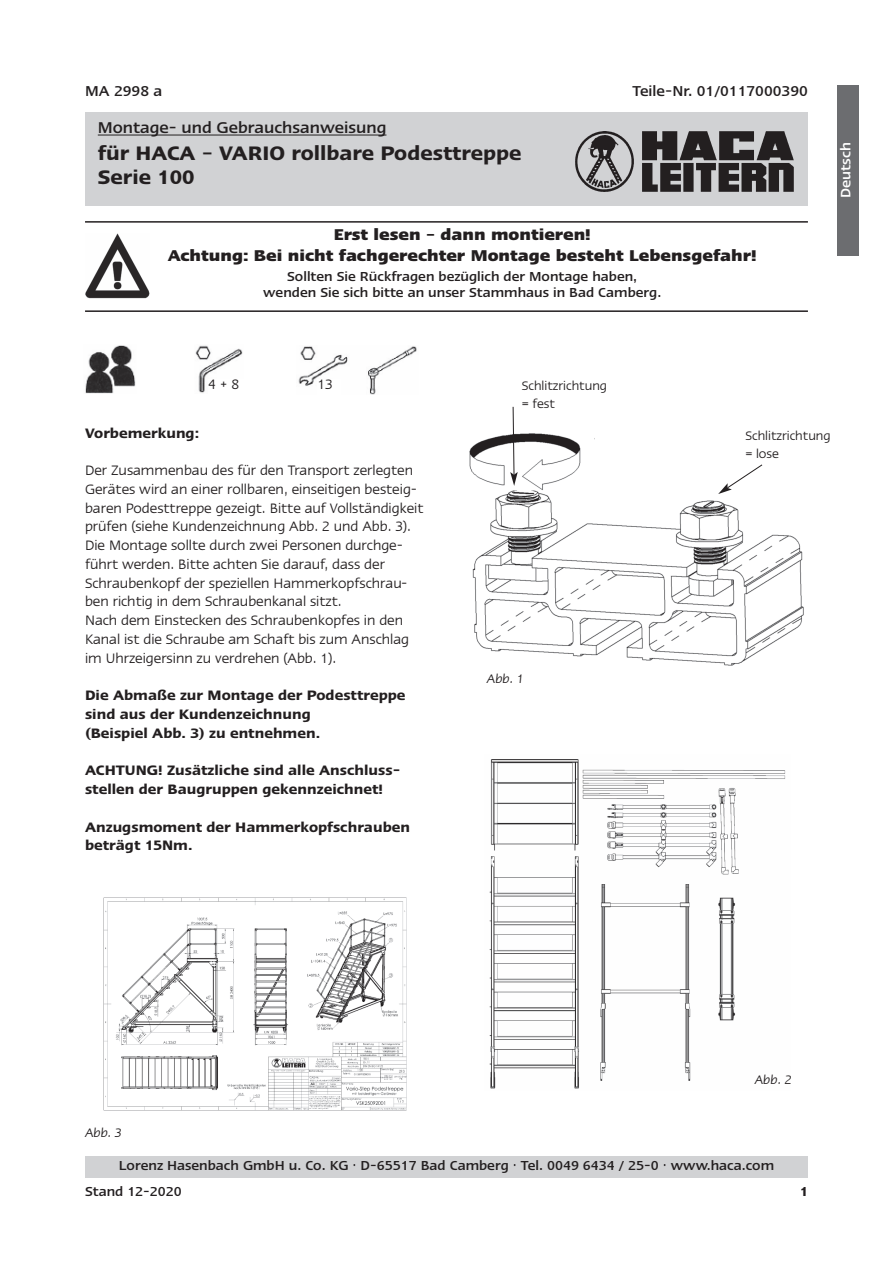
<style>
.page{position:relative;width:893px;height:1263px;background:#fff}
.page>*{position:absolute;margin:0;border:0;box-sizing:border-box;transform-origin:0 0}
.t1{font:600 22.5px/24px "Linotype Ergo";color:#231f20}
.t2{font:700 18px/21px "Linotype Ergo";color:#231f20;text-align:center}
.t3{font:500 18px "Linotype Ergo";color:#231f20}
.t4{font:500 16.5px "Linotype Ergo";color:#231f20}
.t5{font:15.75px/18.8px "Linotype Ergo";color:#231f20}
.t6{font:600 15.75px/18.8px "Linotype Ergo";color:#231f20}
.t7{font:500 15.75px "Linotype Ergo";color:#fff}
.t8{font:500 15px/26.4px "Linotype Ergo";color:#231f20}
.t9{font:600 15px "Linotype Ergo";color:#231f20}
.t10{font:14.25px/17.2px "Linotype Ergo";color:#231f20}
.t11{font:italic 14.25px "Linotype Ergo";color:#231f20}
</style>
<div class="page">
<div style="left:85px;top:113px;width:723px;height:93px;background:#d1d2d4"></div>
<img style="left:575px;top:132px;width:218px;height:60px">
<hr style="left:98px;top:135px;width:288px;height:1px;background:#231f20">
<div style="left:85px;top:1157px;width:723px;height:21px;background:#d1d2d4"></div>
<div style="left:838px;top:85px;width:21px;height:170px;background:#6c6d70"></div>
<hr style="left:85px;top:221px;width:723px;height:2px;background:#231f20">
<hr style="left:85px;top:310px;width:723px;height:2px;background:#231f20">
<img style="left:85px;top:234px;width:65px;height:64px">
<img style="left:469px;top:433px;width:335px;height:233px">
<img style="left:489px;top:759px;width:297px;height:330px">
<img style="left:103px;top:897px;width:304px;height:214px">
<img style="left:85px;top:345px;width:51px;height:49px">
<img style="left:195px;top:345px;width:48px;height:48px">
<div style="left:208px;top:379px;width:52px;height:16px;background:#fff"></div>
<img style="left:298px;top:346px;width:119px;height:49px">
<div style="left:317px;top:379px;width:24px;height:16px;background:#fff"></div>
<svg style="left:718px;top:464px;width:45px;height:30px"></svg>
<svg style="left:510px;top:406px;width:8px;height:181px"></svg>
<div style="left:595px;top:425px;width:136px;height:50px;background:#fff"></div>
<p class="t4" style="left:85px;top:85px;width:79px">MA 2998 a</p>
<p class="t4" style="left:632px;top:85px;width:177px">Teile-Nr. 01/0117000390</p>
<p class="t3" style="left:98px;top:121px;width:290px">Montage- und Gebrauchsanweisung</p>
<h1 class="t1" style="left:98px;top:143px;width:425px">für HACA – VARIO rollbare Podesttreppe<br>Serie 100</h1>
<p class="t2" style="left:168px;top:225px;width:590px">Erst lesen – dann montieren!<br>Achtung: Bei nicht fachgerechter Montage besteht Lebensgefahr!</p>
<p class="t8" style="left:263px;top:269px;width:400px;line-height:16.5px;text-align:center">Sollten Sie Rückfragen bezüglich der Montage haben, wenden Sie sich bitte an unser Stammhaus in Bad Camberg.</p>
<p class="t7" style="left:840px;top:198px;width:57px;rotate:-90deg">Deutsch</p>
<p class="t5" style="left:208px;top:376px;width:33px">4+8</p>
<p class="t5" style="left:317px;top:376px;width:17px">13</p>
<p class="t6" style="left:85px;top:425px;width:116px">Vorbemerkung:</p>
<p class="t5" style="left:85px;top:462px;width:340px">Der Zusammenbau des für den Transport zerlegten Gerätes wird an einer rollbaren, einseitigen besteig&shy;baren Podesttreppe gezeigt. Bitte auf Vollständigkeit prüfen (siehe Kundenzeichnung Abb. 2 und Abb. 3).<br>Die Montage sollte durch zwei Personen durchge&shy;führt werden. Bitte achten Sie darauf, dass der Schraubenkopf der speziellen Hammerkopfschrau&shy;ben richtig in dem Schraubenkanal sitzt.<br>Nach dem Einstecken des Schraubenkopfes in den Kanal ist die Schraube am Schaft bis zum Anschlag im Uhrzeigersinn zu verdrehen (Abb. 1).</p>
<p class="t6" style="left:85px;top:687px;width:322px">Die Abmaße zur Montage der Podesttreppe sind aus der Kundenzeichnung<br>(Beispiel Abb. 3) zu entnehmen.</p>
<p class="t6" style="left:85px;top:762px;width:317px">ACHTUNG! Zusätzliche sind alle Anschluss&shy;stellen der Baugruppen gekennzeichnet!</p>
<p class="t6" style="left:85px;top:818px;width:326px">Anzugsmoment der Hammerkopfschrauben beträgt 15Nm.</p>
<p class="t10" style="left:522px;top:378px;width:87px">Schlitzrichtung = fest</p>
<p class="t11" style="left:487px;top:673px;width:38px">Abb. 1</p>
<p class="t10" style="left:745px;top:428px;width:87px">Schlitzrichtung = lose</p>
<p class="t11" style="left:755px;top:1075px;width:38px">Abb. 2</p>
<p class="t11" style="left:85px;top:1127px;width:38px">Abb. 3</p>
<p class="t8" style="left:85px;top:1153px;width:691px;text-indent:34px">Lorenz Hasenbach GmbH u. Co. KG · D-65517 Bad Camberg · Tel. 0049 6434 / 25-0 · www.haca.com<br>Stand 12-2020</p>
<p class="t9" style="left:800px;top:1186px;width:10px">1</p>
</div>
